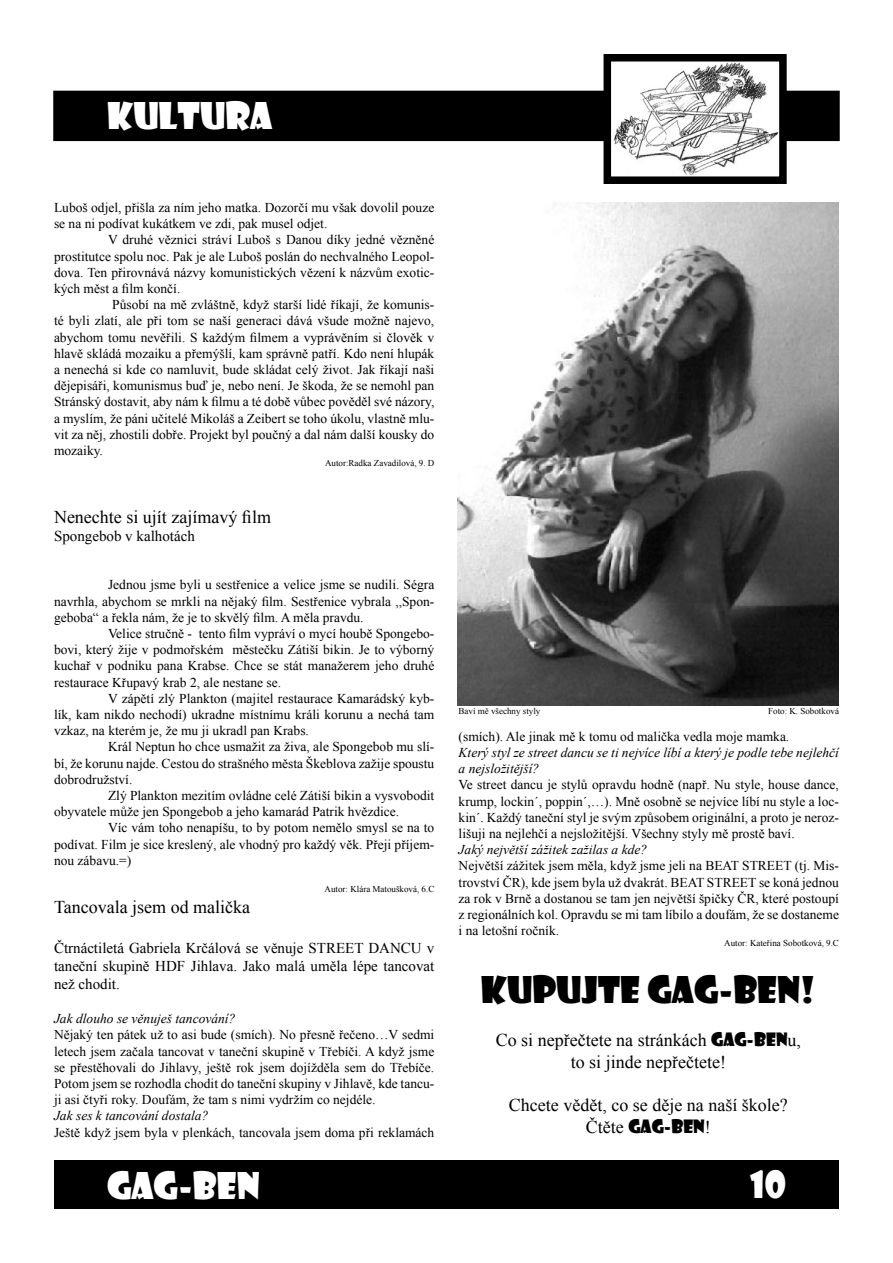
<style>
.page{position:relative;width:893px;height:1263px;background:#fff}
.page>*{position:absolute;margin:0;border:0;box-sizing:border-box;transform-origin:0 0}
.t1{font:36px "Showcard Gothic";color:#fff}
.t2{font:36px "Showcard Gothic";color:#000}
.t3{font:18px/21.6px "Times New Roman";color:#000;text-align:center}
.t4{font:18px "Showcard Gothic";color:#000}
.t5{font:15px/18px "Times New Roman";color:#000;text-align:justify}
.t6{font:13.5px/16.2px "Times New Roman";color:#000;text-align:justify}
.t7{font:italic 13.5px/16.2px "Times New Roman";color:#000}
.t8{font:9px "Times New Roman";color:#000}
.s1{font-family:"Showcard Gothic"}
.s2{font-family:"Times New Roman"}
</style>
<div class="page">
<div style="left:54px;top:91px;width:785px;height:49px;background:#000"></div>
<div style="left:53px;top:91px;width:787px;height:50px;border:2px solid #000"></div>
<div style="left:54px;top:1160px;width:785px;height:49px;background:#000"></div>
<img style="left:613px;top:63px;width:165px;height:112px">
<div style="left:604px;top:54px;width:183px;height:130px;border:8px solid #000"></div>
<img style="left:458px;top:203px;width:381px;height:503px">
<h1 class="t1" style="left:107px;top:91px;width:167px">KULTURA</h1>
<p class="t6" style="left:54px;top:199px;width:382px">Luboš odjel, přišla za ním jeho matka. Dozorčí mu však dovolil pouze</p>
<p class="t6" style="left:54px;top:215px;width:275px">se na ni podívat kukátkem ve zdi, pak musel odjet.</p>
<p class="t6" style="left:108px;top:232px;width:328px">V druhé věznici stráví Luboš s Danou díky jedné vězněné</p>
<p class="t6" style="left:54px;top:248px;width:382px">prostitutce spolu noc. Pak je ale Luboš poslán do nechvalného Leopol-</p>
<p class="t6" style="left:54px;top:264px;width:382px">dova. Ten přirovnává názvy komunistických vězení k názvům exotic-</p>
<p class="t6" style="left:54px;top:280px;width:128px">kých měst a film končí.</p>
<p class="t6" style="left:112px;top:296px;width:324px">Působí na mě zvláštně, když starší lidé říkají, že komunis-</p>
<p class="t6" style="left:54px;top:313px;width:382px">té byli zlatí, ale při tom se naší generaci dává všude možně najevo,</p>
<p class="t6" style="left:54px;top:329px;width:382px">abychom tomu nevěřili. S každým filmem a vyprávěním si člověk v</p>
<p class="t6" style="left:54px;top:345px;width:382px">hlavě skládá mozaiku a přemýšlí, kam správně patří. Kdo není hlupák</p>
<p class="t6" style="left:54px;top:361px;width:382px">a nenechá si kde co namluvit, bude skládat celý život. Jak říkají naši</p>
<p class="t6" style="left:54px;top:377px;width:382px">dějepisáři, komunismus buď je, nebo není. Je škoda, že se nemohl pan</p>
<p class="t6" style="left:54px;top:394px;width:382px">Stránský dostavit, aby nám k filmu a té době vůbec pověděl své názory,</p>
<p class="t6" style="left:54px;top:410px;width:382px">a myslím, že páni učitelé Mikoláš a Zeibert se toho úkolu, vlastně mlu-</p>
<p class="t6" style="left:54px;top:426px;width:382px">vit za něj, zhostili dobře. Projekt byl poučný a dal nám další kousky do</p>
<p class="t6" style="left:54px;top:442px;width:50px">mozaiky.</p>
<p class="t8" style="left:325px;top:457px;width:111px">Autor:Radka Zavadilová, 9. D</p>
<h2 class="t3" style="left:54px;top:506px;width:218px">Nenechte si ujít zajímavý film</h2>
<p class="t5" style="left:54px;top:526px;width:142px">Spongebob v kalhotách</p>
<p class="t6" style="left:108px;top:576px;width:328px">Jednou jsme byli u sestřenice a velice jsme se nudili. Ségra</p>
<p class="t6" style="left:54px;top:593px;width:382px">navrhla, abychom se mrkli na nějaký film. Sestřenice vybrala ,,Spon-</p>
<p class="t6" style="left:54px;top:609px;width:311px">geboba“ a řekla nám, že je to skvělý film. A měla pravdu.</p>
<p class="t6" style="left:108px;top:625px;width:328px">Velice stručně - tento film vypráví o mycí houbě Spongebo-</p>
<p class="t6" style="left:54px;top:641px;width:382px">bovi, který žije v podmořském městečku Zátiší bikin. Je to výborný</p>
<p class="t6" style="left:54px;top:657px;width:382px">kuchař v podniku pana Krabse. Chce se stát manažerem jeho druhé</p>
<p class="t6" style="left:54px;top:674px;width:229px">restaurace Křupavý krab 2, ale nestane se.</p>
<p class="t6" style="left:108px;top:690px;width:328px">V zápětí zlý Plankton (majitel restaurace Kamarádský kyb-</p>
<p class="t6" style="left:54px;top:706px;width:382px">lík, kam nikdo nechodí) ukradne místnímu králi korunu a nechá tam</p>
<p class="t6" style="left:54px;top:722px;width:256px">vzkaz, na kterém je, že mu ji ukradl pan Krabs.</p>
<p class="t6" style="left:108px;top:738px;width:328px">Král Neptun ho chce usmažit za živa, ale Spongebob mu slí-</p>
<p class="t6" style="left:54px;top:755px;width:382px">bí, že korunu najde. Cestou do strašného města Škeblova zažije spoustu</p>
<p class="t6" style="left:54px;top:771px;width:80px">dobrodružství.</p>
<p class="t6" style="left:108px;top:787px;width:328px">Zlý Plankton mezitím ovládne celé Zátiší bikin a vysvobodit</p>
<p class="t6" style="left:54px;top:803px;width:347px">obyvatele může jen Spongebob a jeho kamarád Patrik hvězdice.</p>
<p class="t6" style="left:108px;top:819px;width:328px">Víc vám toho nenapíšu, to by potom nemělo smysl se na to</p>
<p class="t6" style="left:54px;top:836px;width:382px">podívat. Film je sice kreslený, ale vhodný pro každý věk. Přeji příjem-</p>
<p class="t6" style="left:54px;top:852px;width:79px">nou zábavu.=)</p>
<p class="t8" style="left:325px;top:883px;width:111px">Autor: Klára Matoušková, 6.C</p>
<h2 class="t3" style="left:54px;top:896px;width:198px">Tancovala jsem od malička</h2>
<p class="t5" style="left:54px;top:939px;width:382px">Čtrnáctiletá Gabriela Krčálová se věnuje STREET DANCU v taneční skupině HDF Jihlava. Jako malá uměla lépe tancovat než chodit.</p>
<p class="t7" style="left:54px;top:1010px;width:183px">Jak dlouho se věnuješ tancování?</p>
<p class="t6" style="left:54px;top:1026px;width:382px">Nějaký ten pátek už to asi bude (smích). No přesně řečeno…V sedmi letech jsem začala tancovat v taneční skupině v Třebíči. A když jsme se přestěhovali do Jihlavy, ještě rok jsem dojížděla sem do Třebíče.<br>Potom jsem se rozhodla chodit do taneční skupiny v Jihlavě, kde tancu&shy;ji asi čtyři roky. Doufám, že tam s nimi vydržím co nejdéle.</p>
<p class="t7" style="left:54px;top:1107px;width:156px">Jak ses k tancování dostala?</p>
<p class="t6" style="left:54px;top:1124px;width:382px">Ještě když jsem byla v plenkách, tancovala jsem doma při reklamách</p>
<p class="t8" style="left:459px;top:705px;width:83px">Baví mě všechny styly</p>
<p class="t8" style="left:768px;top:705px;width:72px">Foto: K. Sobotková</p>
<p class="t6" style="left:459px;top:728px;width:332px">(smích). Ale jinak mě k tomu od malička vedla moje mamka.</p>
<p class="t7" style="left:459px;top:744px;width:382px">Který styl ze street dancu se ti nejvíce líbí a který je podle tebe nejlehčí a nejsložitější?</p>
<p class="t6" style="left:459px;top:776px;width:382px">Ve street dancu je stylů opravdu hodně (např. Nu style, house dance, krump, lockin´, poppin´,…). Mně osobně se nejvíce líbí nu style a loc&shy;kin´. Každý taneční styl je svým způsobem originální, a proto je neroz&shy;lišuji na nejlehčí a nejsložitější. Všechny styly mě prostě baví.</p>
<p class="t7" style="left:459px;top:841px;width:190px">Jaký největší zážitek zažilas a kde?</p>
<p class="t6" style="left:459px;top:857px;width:382px">Největší zážitek jsem měla, když jsme jeli na BEAT STREET (tj. Mis&shy;trovství ČR), kde jsem byla už dvakrát. BEAT STREET se koná jednou za rok v Brně a dostanou se tam jen největší špičky ČR, které postoupí z regionálních kol. Opravdu se mi tam líbilo a doufám, že se dostaneme i na letošní ročník.</p>
<p class="t8" style="left:724px;top:937px;width:116px">Autor: Kateřina Sobotková, 9.C</p>
<h1 class="t2" style="left:481px;top:966px;width:337px">KUPUJTE GAG-BEN!</h1>
<h2 class="t3" style="left:496px;top:1029px;width:307px">Co si nepřečtete na stránkách <span class="s1">GAG-BEN</span>u, to si jinde nepřečtete!</h2>
<h2 class="t3" style="left:509px;top:1094px;width:280px">Chcete vědět, co se děje na naší škole?</h2>
<h2 class="t4" style="left:586px;top:1114px;width:126px"><span class="s2">Čtěte</span> GAG-BEN<span class="s2">!</span></h2>
<h1 class="t1" style="left:107px;top:1161px;width:154px">GAG-BEN</h1>
<h1 class="t1" style="left:750px;top:1161px;width:38px">10</h1>
</div>
